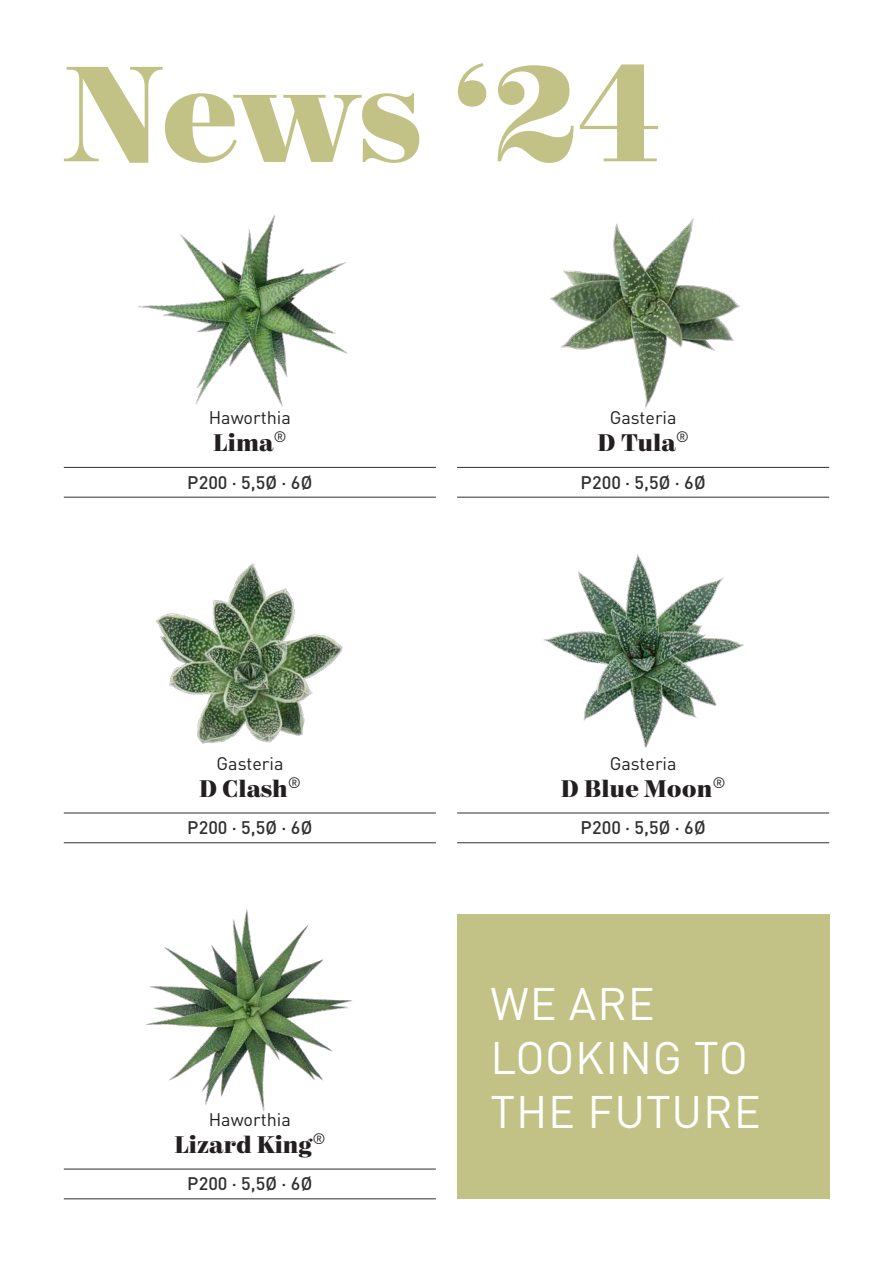
<style>
.page{position:relative;width:893px;height:1263px;background:#fff}
.page>*{position:absolute;margin:0;border:0;box-sizing:border-box;transform-origin:0 0}
.t1{font:700 135.3px "Mort Modern 11";letter-spacing:-.005em;color:#c3c286}
.t2{font:45px/54px "DIN Pro";letter-spacing:.02em;color:#fff}
.t3{font:700 24px "Mort Modern 11";color:#231f20}
.t4{font:500 18px "DIN Pro";letter-spacing:.01em;color:#312f30}
.t5{font:18px "DIN Pro";color:#231f20}
</style>
<div class="page">
<hr style="left:64px;top:813px;width:372px;height:1px;background:#312f30">
<hr style="left:64px;top:842px;width:372px;height:1px;background:#312f30">
<hr style="left:457px;top:813px;width:372px;height:1px;background:#312f30">
<hr style="left:457px;top:842px;width:372px;height:1px;background:#312f30">
<hr style="left:64px;top:1169px;width:372px;height:1px;background:#312f30">
<hr style="left:64px;top:1198px;width:372px;height:1px;background:#312f30">
<img style="left:155px;top:563px;width:188px;height:181px">
<img style="left:145px;top:909px;width:208px;height:203px">
<img style="left:543px;top:554px;width:201px;height:194px">
<hr style="left:64px;top:467px;width:372px;height:1px;background:#312f30">
<hr style="left:64px;top:497px;width:372px;height:1px;background:#312f30">
<hr style="left:457px;top:467px;width:372px;height:1px;background:#312f30">
<hr style="left:457px;top:497px;width:372px;height:1px;background:#312f30">
<img style="left:138px;top:215px;width:210px;height:192px">
<img style="left:550px;top:218px;width:190px;height:191px">
<div style="left:457px;top:915px;width:372px;height:284px;background:#c3c286"></div>
<h1 class="t1" style="left:63px;top:22px;width:599px">News ‘24</h1>
<p class="t5" style="left:209px;top:403px;width:84px">Haworthia</p>
<h3 class="t3" style="left:213px;top:426px;width:75px">Lima<sup>®</sup></h3>
<p class="t5" style="left:610px;top:403px;width:68px">Gasteria</p>
<h3 class="t3" style="left:597px;top:426px;width:93px">D Tula<sup>®</sup></h3>
<p class="t4" style="left:187px;top:468px;width:127px">P200 · 5,5Ø · 6Ø</p>
<p class="t4" style="left:581px;top:468px;width:127px">P200 · 5,5Ø · 6Ø</p>
<p class="t5" style="left:217px;top:749px;width:68px">Gasteria</p>
<h3 class="t3" style="left:199px;top:772px;width:104px">D Clash<sup>®</sup></h3>
<p class="t5" style="left:610px;top:749px;width:68px">Gasteria</p>
<h3 class="t3" style="left:561px;top:772px;width:167px">D Blue Moon<sup>®</sup></h3>
<p class="t4" style="left:187px;top:813px;width:127px">P200 · 5,5Ø · 6Ø</p>
<p class="t4" style="left:581px;top:813px;width:127px">P200 · 5,5Ø · 6Ø</p>
<p class="t5" style="left:209px;top:1105px;width:84px">Haworthia</p>
<h3 class="t3" style="left:174px;top:1128px;width:153px">Lizard King<sup>®</sup></h3>
<p class="t4" style="left:187px;top:1169px;width:127px">P200 · 5,5Ø · 6Ø</p>
<h2 class="t2" style="left:490px;top:973px;width:272px">WE ARE<br>LOOKING TO<br>THE FUTURE</h2>
</div>
